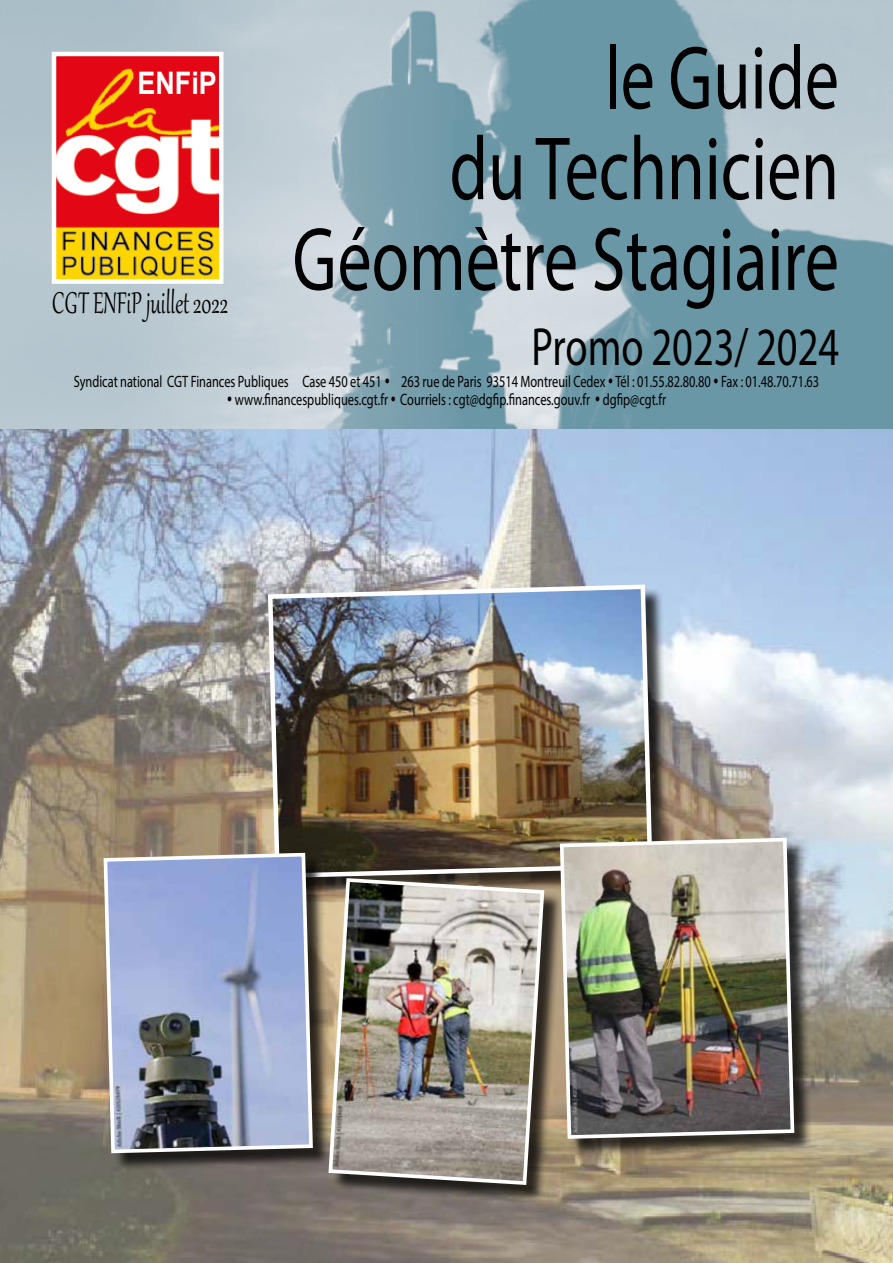
<style>
.page{position:relative;width:893px;height:1263px;background:#fff}
.page>*{position:absolute;margin:0;border:0;box-sizing:border-box;transform-origin:0 0}
.t1{font:90.75px/90.8px "Myriad Pro";color:#000;text-align:right;scale:.75 1}
.t2{font:54px "Myriad Pro";color:#000;scale:.75 1}
.t3{font:36.9px "Gabriola";color:#000;scale:.68 1}
.t4{font:700 31.05px "Arial";color:#fff;scale:.86 1}
.t5{font:16.5px "Myriad Pro";color:#000;scale:.75 1}
</style>
<div class="page">
<img style="left:0;top:0;width:893px;height:1263px">
<div style="left:271px;top:587px;width:400px;height:310px;background:#000;opacity:.75"></div>
<img style="left:266px;top:582px;width:389px;height:298px">
<img style="left:57px;top:57px;width:161px;height:222px">
<div style="left:52px;top:52px;width:171px;height:232px;border:4px solid #fff"></div>
<div style="left:106px;top:855px;width:226px;height:316px;background:#000;opacity:.75"></div>
<img style="left:102px;top:851px;width:213px;height:304px">
<div style="left:331px;top:881px;width:231px;height:322px;background:#000;opacity:.75"></div>
<img style="left:327px;top:876px;width:219px;height:311px">
<div style="left:563px;top:840px;width:250px;height:317px;background:#000;opacity:.75"></div>
<img style="left:558px;top:836px;width:238px;height:305px">
<h3 class="t4" style="left:138px;top:61px;width:94px">ENFiP</h3>
<h3 class="t3" style="left:52px;top:279px;width:260px">CGT ENFiP juillet 2022</h3>
<h1 class="t1" style="left:293px;top:31px;width:730px">le Guide<br>du Technicien<br>Géomètre Stagiaire</h1>
<h2 class="t2" style="left:531px;top:314px;width:412px">Promo 2023/ 2024</h2>
<p class="t5" style="left:74px;top:371px;width:996px">Syndicat national CGT Finances Publiques Case 450 et 451 • 263 rue de Paris 93514 Montreuil Cedex • Tél : 01.55.82.80.80 • Fax : 01.48.70.71.63</p>
<p class="t5" style="left:227px;top:389px;width:587px">• www.financespubliques.cgt.fr • Courriels : cgt@dgfip.finances.gouv.fr • dgfip@cgt.fr</p>
</div>
